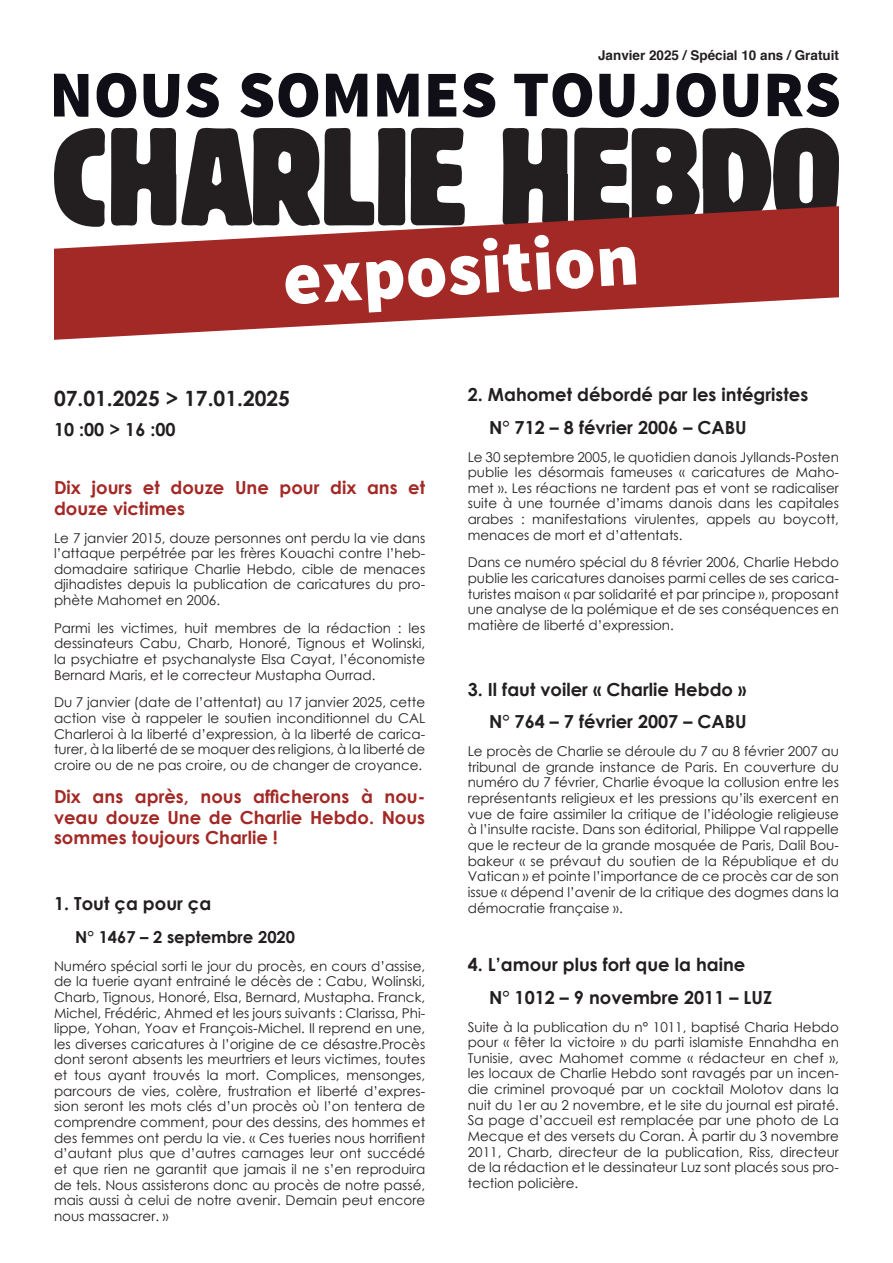
<style>
.page{position:relative;width:893px;height:1263px;background:#fff}
.page>*{position:absolute;margin:0;border:0;box-sizing:border-box;transform-origin:0 0}
.t1{font:700 21px "Century Gothic";color:#231f20}
.t2{font:700 18px "Century Gothic";color:#231f20}
.t3{font:700 18px/20.9px "Century Gothic";color:#a32926}
.t4{font:700 16.5px "Century Gothic";color:#231f20}
.t5{font:13.5px/15.6px "Century Gothic";color:#231f20;text-align:justify}
.t6{font:700 13.5px "Helvetica";color:#231f20}
</style>
<div class="page">
<svg style="left:54px;top:74px;width:34px;height:43px"></svg>
<svg style="left:96px;top:72px;width:40px;height:46px"></svg>
<svg style="left:143px;top:74px;width:36px;height:44px"></svg>
<svg style="left:186px;top:72px;width:33px;height:46px"></svg>
<svg style="left:377px;top:74px;width:42px;height:43px"></svg>
<svg style="left:326px;top:74px;width:41px;height:43px"></svg>
<svg style="left:428px;top:74px;width:28px;height:42px"></svg>
<svg style="left:462px;top:72px;width:33px;height:46px"></svg>
<svg style="left:240px;top:72px;width:79px;height:46px"></svg>
<svg style="left:503px;top:72px;width:336px;height:134px"></svg>
<svg style="left:411px;top:128px;width:53px;height:78px"></svg>
<svg style="left:54px;top:128px;width:51px;height:78px"></svg>
<svg style="left:111px;top:127px;width:294px;height:79px"></svg>
<svg style="left:54px;top:206px;width:785px;height:134px;fill:#a32926"></svg>
<svg style="left:285px;top:244px;width:351px;height:69px"></svg>
<div style="left:483px;top:238px;width:15px;height:13px;background:#fff;border-radius:50%"></div>
<div style="left:534px;top:235px;width:15px;height:13px;background:#fff;border-radius:50%"></div>
<p class="t6" style="left:598px;top:44px;width:242px">Janvier 2025 / Spécial 10 ans / Gratuit</p>
<p class="t1" style="left:54px;top:382px;width:238px">07.01.2025 &gt; 17.01.2025</p>
<p class="t2" style="left:54px;top:415px;width:123px">10 :00 &gt; 16 :00</p>
<p class="t3" style="left:54px;top:476px;width:373px">Dix jours et douze Une pour dix ans et douze victimes</p>
<p class="t5" style="left:54px;top:530px;width:373px">Le 7 janvier 2015, douze personnes ont perdu la vie dans l’attaque perpétrée par les frères Kouachi contre l’heb&shy;domadaire satirique Charlie Hebdo, cible de menaces djihadistes depuis la publication de caricatures du pro&shy;phète Mahomet en 2006.</p>
<p class="t5" style="left:54px;top:620px;width:373px">Parmi les victimes, huit membres de la rédaction : les dessinateurs Cabu, Charb, Honoré, Tignous et Wolinski, la psychiatre et psychanalyste Elsa Cayat, l’économiste Bernard Maris, et le correcteur Mustapha Ourrad.</p>
<p class="t5" style="left:54px;top:694px;width:373px">Du 7 janvier (date de l’attentat) au 17 janvier 2025, cette action vise à rappeler le soutien inconditionnel du CAL Charleroi à la liberté d’expression, à la liberté de carica&shy;turer, à la liberté de se moquer des religions, à la liberté de croire ou de ne pas croire, ou de changer de croyance.</p>
<p class="t3" style="left:54px;top:785px;width:373px;text-align:justify">Dix ans après, nous afficherons à nou&shy;veau douze Une de Charlie Hebdo. Nous sommes toujours Charlie !</p>
<p class="t2" style="left:54px;top:890px;width:159px">1. Tout ça pour ça</p>
<p class="t4" style="left:75px;top:924px;width:221px">N° 1467 – 2 septembre 2020</p>
<p class="t5" style="left:54px;top:958px;width:373px">Numéro spécial sorti le jour du procès, en cours d’assise, de la tuerie ayant entrainé le décès de : Cabu, Wolinski, Charb, Tignous, Honoré, Elsa, Bernard, Mustapha. Franck, Michel, Frédéric, Ahmed et les jours suivants : Clarissa, Phi&shy;lippe, Yohan, Yoav et François-Michel. Il reprend en une, les diverses caricatures à l’origine de ce désastre.Procès dont seront absents les meurtriers et leurs victimes, toutes et tous ayant trouvés la mort. Complices, mensonges, parcours de vies, colère, frustration et liberté d’expres&shy;sion seront les mots clés d’un procès où l’on tentera de comprendre comment, pour des dessins, des hommes et des femmes ont perdu la vie. « Ces tueries nous horrifient d’autant plus que d’autres carnages leur ont succédé et que rien ne garantit que jamais il ne s’en reproduira de tels. Nous assisterons donc au procès de notre passé, mais aussi à celui de notre avenir. Demain peut encore nous massacrer. »</p>
<p class="t2" style="left:468px;top:381px;width:342px">2. Mahomet débordé par les intégristes</p>
<p class="t2" style="left:489px;top:414px;width:259px">N° 712 – 8 février 2006 – CABU</p>
<p class="t5" style="left:468px;top:449px;width:373px">Le 30 septembre 2005, le quotidien danois Jyllands-Posten publie les désormais fameuses « caricatures de Maho&shy;met ». Les réactions ne tardent pas et vont se radicaliser suite à une tournée d’imams danois dans les capitales arabes : manifestations virulentes, appels au boycott, menaces de mort et d’attentats.</p>
<p class="t5" style="left:468px;top:554px;width:373px">Dans ce numéro spécial du 8 février 2006, Charlie Hebdo publie les caricatures danoises parmi celles de ses carica&shy;turistes maison « par solidarité et par principe », proposant une analyse de la polémique et de ses conséquences en matière de liberté d’expression.</p>
<p class="t2" style="left:468px;top:675px;width:280px">3. Il faut voiler « Charlie Hebdo »</p>
<p class="t2" style="left:489px;top:708px;width:259px">N° 764 – 7 février 2007 – CABU</p>
<p class="t5" style="left:468px;top:743px;width:373px">Le procès de Charlie se déroule du 7 au 8 février 2007 au tribunal de grande instance de Paris. En couverture du numéro du 7 février, Charlie évoque la collusion entre les représentants religieux et les pressions qu’ils exercent en vue de faire assimiler la critique de l’idéologie religieuse à l’insulte raciste. Dans son éditorial, Philippe Val rappelle que le recteur de la grande mosquée de Paris, Dalil Bou&shy;bakeur « se prévaut du soutien de la République et du Vatican » et pointe l’importance de ce procès car de son issue « dépend l’avenir de la critique des dogmes dans la démocratie française ».</p>
<p class="t2" style="left:468px;top:951px;width:279px">4. L’amour plus fort que la haine</p>
<p class="t2" style="left:489px;top:984px;width:284px">N° 1012 – 9 novembre 2011 – LUZ</p>
<p class="t5" style="left:468px;top:1019px;width:373px">Suite à la publication du n° 1011, baptisé Charia Hebdo pour « fêter la victoire » du parti islamiste Ennahdha en Tunisie, avec Mahomet comme « rédacteur en chef », les locaux de Charlie Hebdo sont ravagés par un incen&shy;die criminel provoqué par un cocktail Molotov dans la nuit du 1er au 2 novembre, et le site du journal est piraté.<br>Sa page d’accueil est remplacée par une photo de La Mecque et des versets du Coran. À partir du 3 novembre 2011, Charb, directeur de la publication, Riss, directeur de la rédaction et le dessinateur Luz sont placés sous pro&shy;tection policière.</p>
</div>
